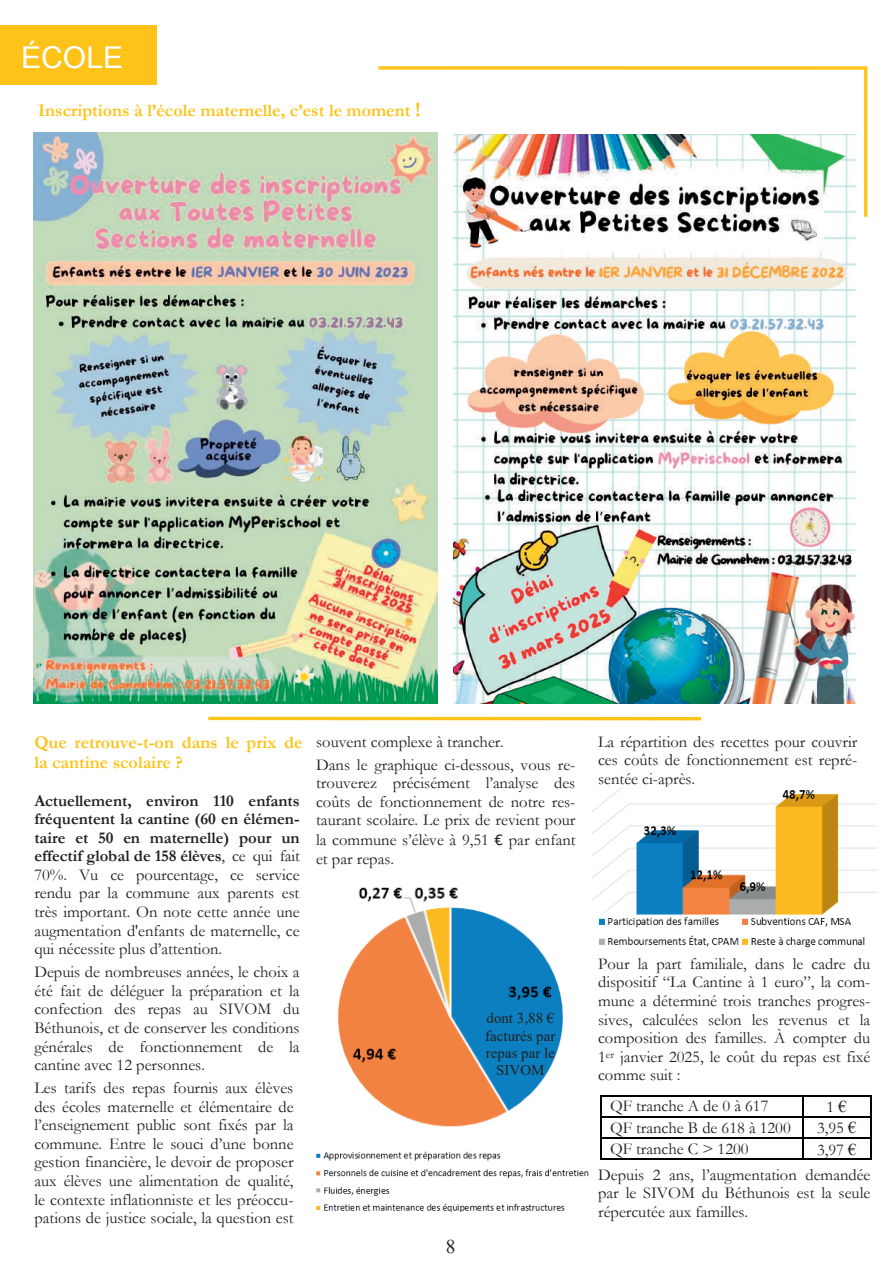
<style>
.page{position:relative;width:893px;height:1263px;background:#fff}
.page>*{position:absolute;margin:0;border:0;box-sizing:border-box;transform-origin:0 0}
.t1{font:30px "Arial Unicode MS";color:#fff}
.t2{font:19.5px "Times New Roman";color:#231f20}
.t3{font:700 18px/20.2px "Garamond";color:#fdc318}
.t4{font:16.5px/18.6px "Garamond";color:#231f20;text-align:justify}
.t5{font:15px/17.2px "Times New Roman";color:#231f20;text-align:center}
.s1{font-size:21px}
.s2{font-weight:700}
.s3{font-family:"Calibri"}
.s4{font-family:"Times New Roman"}
</style>
<div class="page">
<div style="left:0;top:25px;width:157px;height:60px;background:#fdc318"></div>
<img style="left:34px;top:132px;width:404px;height:571px">
<img style="left:453px;top:135px;width:402px;height:568px">
<img style="left:316px;top:1151px;width:273px;height:60px">
<img style="left:593px;top:788px;width:284px;height:127px">
<hr style="left:600px;top:1095px;width:2px;height:64px;background:#000">
<hr style="left:802px;top:1096px;width:2px;height:63px;background:#000">
<hr style="left:870px;top:1095px;width:1px;height:64px;background:#000">
<hr style="left:600px;top:1095px;width:271px;height:1px;background:#000">
<hr style="left:602px;top:1116px;width:268px;height:2px;background:#000">
<hr style="left:602px;top:1137px;width:268px;height:2px;background:#000">
<hr style="left:600px;top:1158px;width:271px;height:2px;background:#000">
<hr style="left:208px;top:717px;width:493px;height:3px;background:#fdc318">
<img style="left:338px;top:887px;width:225px;height:240px">
<svg style="left:378px;top:66px;width:489px;height:4px;background:#fdcc3b"></svg>
<hr style="left:864px;top:68px;width:3px;height:149px;background:#fdc318">
<img style="left:599px;top:917px;width:266px;height:31px">
<h1 class="t1" style="left:21px;top:35px;width:103px">ÉCOLE</h1>
<p class="t3" style="left:38px;top:101px;width:384px">Inscriptions à l’école maternelle, c’est le moment <span class="s1">!</span></p>
<p class="t3" style="left:34px;top:732px;width:270px">Que retrouve-t-on dans le prix de la cantine scolaire ?</p>
<p class="t4" style="left:34px;top:791px;width:267px"><span class="s2">Actuellement, environ 110 enfants fréquentent la cantine (60 en élémen&shy;taire et 50 en maternelle) pour un effectif global de 158 élèves</span>, ce qui fait 70%. Vu ce pourcentage, ce service rendu par la commune aux parents est très important. On note cette année une augmentation d'enfants de maternelle, ce qui nécessite plus d’attention.</p>
<p class="t4" style="left:34px;top:962px;width:267px">Depuis de nombreuses années, le choix a été fait de déléguer la préparation et la confection des repas au SIVOM du Béthunois, et de conserver les conditions générales de fonctionnement de la cantine avec 12 personnes.</p>
<p class="t4" style="left:34px;top:1078px;width:261px">Les tarifs des repas fournis aux élèves des écoles maternelle et élémentaire de l’enseignement public sont fixés par la commune. Entre le souci d’une bonne gestion financière, le devoir de proposer aux élèves une alimentation de qualité, le contexte inflationniste et les préoccu&shy;pations de justice sociale, la question est</p>
<p class="t4" style="left:316px;top:729px;width:261px;line-height:23.1px">souvent complexe à trancher.<br>Dans le graphique ci-dessous, vous re-</p>
<p class="t4" style="left:316px;top:773px;width:261px">trouverez précisément l’analyse des coûts de fonctionnement de notre res&shy;taurant scolaire. Le prix de revient pour</p>
<p class="t4" style="left:316px;top:830px;width:261px">la commune s’élève à 9,51 <span class="s3">€</span> par enfant et par repas.</p>
<p class="t5" style="left:485px;top:1009px;width:72px">dont 3,88 € facturés par repas par le<br>SIVOM</p>
<p class="t2" style="left:446px;top:1232px;width:11px">8</p>
<p class="t4" style="left:598px;top:732px;width:261px">La répartition des recettes pour couvrir ces coûts de fonctionnement est repré&shy;sentée ci-après.</p>
<p class="t4" style="left:598px;top:954px;width:274px">Pour la part familiale, dans le cadre du dispositif “La Cantine à 1 euro”, la com&shy;mune a déterminé trois tranches progres&shy;sives, calculées selon les revenus et la composition des familles. À compter du 1<sup>er</sup> janvier 2025, le coût du repas est fixé comme suit :</p>
<p class="t4" style="left:610px;top:1096px;width:160px">QF tranche A de 0 à 617</p>
<p class="t4" style="left:827px;top:1097px;width:22px">1 <span class="s4">€</span></p>
<p class="t4" style="left:610px;top:1118px;width:182px">QF tranche B de 618 à 1200</p>
<p class="t4" style="left:817px;top:1118px;width:41px">3,95 <span class="s4">€</span></p>
<p class="t4" style="left:610px;top:1139px;width:140px">QF tranche C &gt; 1200</p>
<p class="t4" style="left:817px;top:1140px;width:41px">3,97 <span class="s4">€</span></p>
<p class="t4" style="left:598px;top:1165px;width:274px">Depuis 2 ans, l’augmentation demandée par le SIVOM du Béthunois est la seule répercutée aux familles.</p>
</div>
